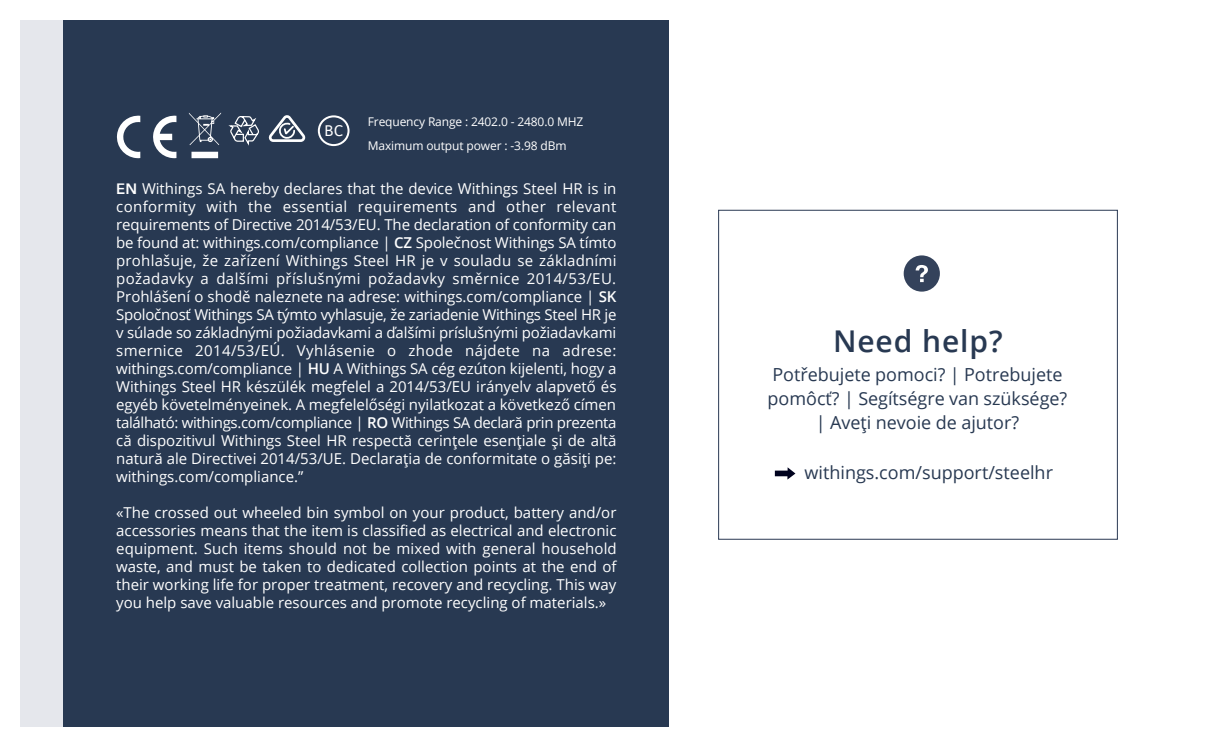
<style>
.page{position:relative;width:1232px;height:747px;background:#fff}
.page>*{position:absolute;margin:0;border:0;box-sizing:border-box;transform-origin:0 0}
.Centré_need_help{font:600 30px "Open Sans";letter-spacing:.03em;color:#283952}
.t1{font:18px/24px "Open Sans";color:#283952;text-align:center}
.t2{font:15.3px "Nokia Pure Text";color:#fff}
.t3{font:15px/18px "Open Sans";color:#fff;text-align:justify}
.t4{font:12px/24px "Open Sans";letter-spacing:-.01em;color:#fff}
.s1{font-family:"Avenir Next";font-weight:600}
.s2{font-weight:600}
</style>
<div class="page">
<div style="left:20px;top:20px;width:43px;height:706px;background:#e5e7ec"></div>
<div style="left:63px;top:20px;width:605px;height:706px;background:#283952"></div>
<svg style="left:268px;top:115px;width:37px;height:27px"></svg>
<svg style="left:189px;top:112px;width:70px;height:46px"></svg>
<svg style="left:116px;top:115px;width:60px;height:43px"></svg>
<div style="left:318px;top:115px;width:31px;height:31px;border:2px solid #fff;border-radius:50%"></div>
<div style="left:903px;top:255px;width:37px;height:37px;background:#34425b;border-radius:50%"></div>
<svg style="left:915px;top:265px;width:13px;height:17px"></svg>
<div style="left:718px;top:210px;width:399px;height:330px;border:1px solid #34425b"></div>
<svg style="left:775px;top:467px;width:20px;height:12px"></svg>
<p class="t2" style="left:324px;top:121px;width:20px">BC</p>
<p class="t4" style="left:368px;top:110px;width:217px">Frequency Range : 2402.0 - 2480.0 MHZ<br>Maximum output power : -3.98 dBm</p>
<p class="t3" style="left:116px;top:180px;width:502px"><span class="s1">EN</span> Withings SA hereby declares that the device Withings Steel HR is in conformity with the essential requirements and other relevant requirements of Directive 2014/53/EU. The declaration of conformity can be found at: withings.com/compliance | <span class="s2">CZ</span> Společnost Withings SA tímto prohlašuje, že zařízení Withings Steel HR je v souladu se základními požadavky a dalšími příslušnými požadavky směrnice 2014/53/EU.<br>Prohlášení o shodě naleznete na adrese: withings.com/compliance | <span class="s2">SK </span>Spoločnosť Withings SA týmto vyhlasuje, že zariadenie Withings Steel HR je v súlade so základnými požiadavkami a ďalšími príslušnými požiadavkami smernice 2014/53/EÚ. Vyhlásenie o zhode nájdete na adrese: withings.com/compliance | <span class="s2">HU</span> A Withings SA cég ezúton kijelenti, hogy a Withings Steel HR készülék megfelel a 2014/53/EU irányelv alapvető és egyéb követelményeinek. A megfelelőségi nyilatkozat a következő címen található: withings.com/compliance | <span class="s2">RO</span> Withings SA declară prin prezenta că dispozitivul Withings Steel HR respectă cerinţele esenţiale şi de altă natură ale Directivei 2014/53/UE. Declaraţia de conformitate o găsiţi pe: withings.com/compliance.”</p>
<p class="t3" style="left:116px;top:504px;width:502px">«The crossed out wheeled bin symbol on your product, battery and/or accessories means that the item is classified as electrical and electronic equipment. Such items should not be mixed with general household waste, and must be taken to dedicated collection points at the end of their working life for proper treatment, recovery and recycling. This way you help save valuable resources and promote recycling of materials.»</p>
<p class="Centré_need_help" style="left:833px;top:327px;width:171px">Need help?</p>
<p class="t1" style="left:767px;top:363px;width:301px">Potřebujete pomoci? | Potrebujete pomôcť? | Segítségre van szüksége? | Aveţi nevoie de ajutor?</p>
<p class="t1" style="left:804px;top:462px;width:250px">withings.com/support/steelhr</p>
</div>
